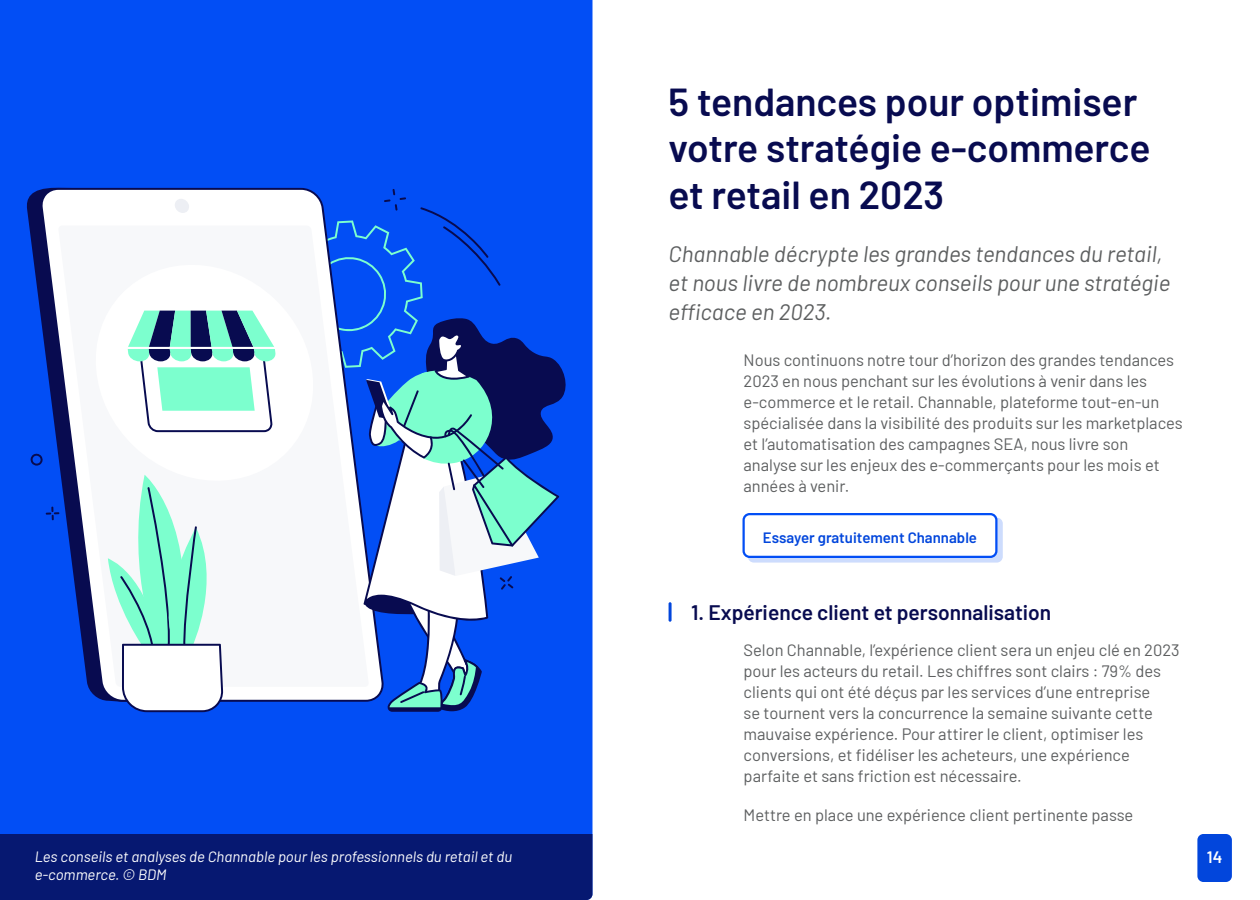
<style>
.page{position:relative;width:1260px;height:900px;background:#fff}
.page>*{position:absolute;margin:0;border:0;box-sizing:border-box;transform-origin:0 0}
.t1{font:600 39px/46.8px "Barlow";color:#080b50}
.Chapo{font:italic 22.5px/28.8px "Barlow";color:#5d5f60}
.t2{font:600 21px "Barlow";color:#080b50}
.t3{font:16.5px/21px "Barlow";color:#5d5f60}
.t4{font:600 16.5px "Barlow";color:#fff}
.Légende{font:italic 15px/18px "Barlow";color:#fff}
.cta{font:600 15px "Barlow";color:#0246dc}
</style>
<div class="page">
<div style="left:1197px;top:834px;width:35px;height:48px;background:#0246dc;border-radius:6px"></div>
<div style="left:0;top:0;width:592px;height:834px;background:#024ef5"></div>
<svg style="left:27px;top:188px;width:13px;height:514px;background:#0245df"></svg>
<svg style="left:40px;top:188px;width:344px;height:514px;fill:#024ef5"></svg>
<svg style="left:58px;top:226px;width:50px;height:461px"></svg>
<svg style="left:83px;top:253px;width:25px;height:239px"></svg>
<svg style="left:46px;top:507px;width:13px;height:13px"></svg>
<svg style="left:30px;top:453px;width:13px;height:13px"></svg>
<svg style="left:108px;top:189px;width:458px;height:523px"></svg>
<div style="left:0;top:834px;width:592px;height:66px;background:#061871"></div>
<div style="left:748px;top:518px;width:255px;height:45px;background:#cddcfd;border-radius:6px"></div>
<div style="left:744px;top:514px;width:252px;height:43px;background:#fff;border-radius:6px"></div>
<div style="left:742px;top:513px;width:256px;height:45px;border:2px solid #024ef5;border-radius:6px"></div>
<hr style="left:669px;top:602px;width:3px;height:20px;background:#0246dc;border-radius:2px">
<p class="Légende" style="left:35px;top:847px;width:479px">Les conseils et analyses de Channable pour les professionnels du retail et du e-commerce. © BDM</p>
<h1 class="t1" style="left:669px;top:75px;width:483px">5 tendances pour optimiser votre stratégie e-commerce et retail en 2023</h1>
<p class="Chapo" style="left:669px;top:238px;width:503px">Channable décrypte les grandes tendances du retail, et nous livre de nombreux conseils pour une stratégie efficace en 2023.</p>
<p class="t3" style="left:744px;top:348px;width:441px">Nous continuons notre tour d’horizon des grandes tendances 2023 en nous penchant sur les évolutions à venir dans les e-commerce et le retail. Channable, plateforme tout-en-un spécialisée dans la visibilité des produits sur les marketplaces et l’automatisation des campagnes SEA, nous livre son analyse sur les enjeux des e-commerçants pour les mois et années à venir.</p>
<p class="cta" style="left:763px;top:526px;width:216px">Essayer gratuitement Channable</p>
<h2 class="t2" style="left:691px;top:597px;width:362px">1. Expérience client et personnalisation</h2>
<p class="t3" style="left:744px;top:638px;width:438px">Selon Channable, l’expérience client sera un enjeu clé en 2023 pour les acteurs du retail. Les chiffres sont clairs : 79% des clients qui ont été déçus par les services d’une entreprise<br>se tournent vers la concurrence la semaine suivante cette mauvaise expérience. Pour attirer le client, optimiser les conversions, et fidéliser les acheteurs, une expérience parfaite et sans friction est nécessaire.</p>
<p class="t3" style="left:744px;top:803px;width:391px">Mettre en place une expérience client pertinente passe</p>
<p class="t4" style="left:1207px;top:845px;width:17px">14</p>
</div>
